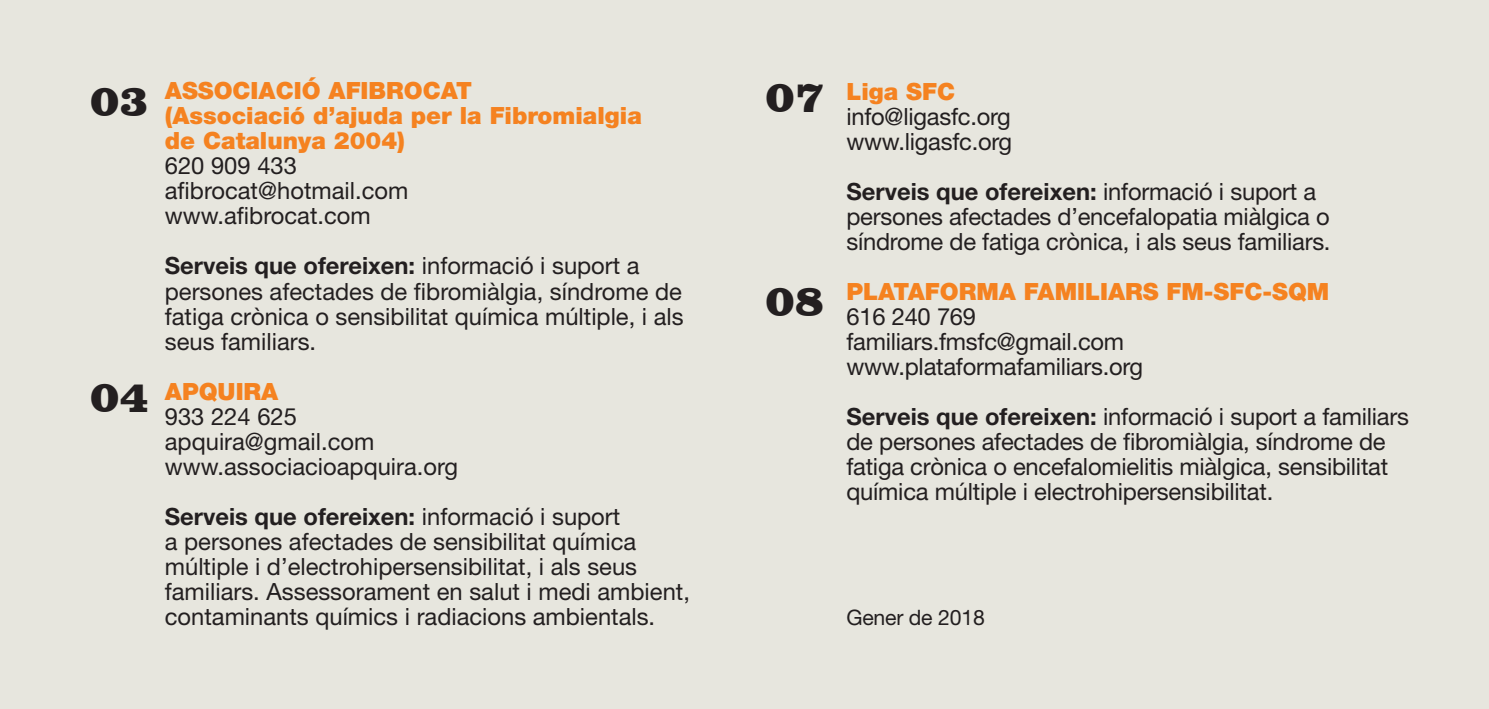
<style>
.page{position:relative;width:1489px;height:709px;background:#fff}
.page>*{position:absolute;margin:0;border:0;box-sizing:border-box;transform-origin:0 0}
.t1{font:900 45px "Clarendon BT";color:#231f20}
.t2{font:23.75px/25px "Helvetica Neue";color:#231f20}
.t3{font:900 23.75px/25px "Helvetica Neue";color:#f58220}
.t4{font:21.25px "Helvetica Neue";letter-spacing:-.01em;color:#231f20}
.s1{font-weight:700}
</style>
<div class="page">
<div style="left:0;top:0;width:1488px;height:709px;background:#e7e6de"></div>
<h1 class="t1" style="left:90px;top:73px;width:60px">03</h1>
<h1 class="t1" style="left:90px;top:368px;width:60px">04</h1>
<p class="t3" style="left:165px;top:78px;width:478px">ASSOCIACIÓ AFIBROCAT<br>(Associació d’ajuda per la Fibromialgia de Catalunya 2004)</p>
<p class="t2" style="left:165px;top:153px;width:245px">620 909 433 afibrocat@hotmail.com www.afibrocat.com</p>
<p class="t2" style="left:165px;top:253px;width:520px"><span class="s1">Serveis que ofereixen:</span> informació i suport a persones afectades de fibromiàlgia, síndrome de fatiga crònica o sensibilitat química múltiple, i als seus familiars.</p>
<p class="t3" style="left:165px;top:378px;width:115px">APQUIRA</p>
<p class="t2" style="left:165px;top:403px;width:295px">933 224 625 apquira@gmail.com www.associacioapquira.org</p>
<p class="t2" style="left:165px;top:503px;width:526px"><span class="s1">Serveis que ofereixen:</span> informació i suport<br>a persones afectades de sensibilitat química múltiple i d’electrohipersensibilitat, i als seus familiars. Assessorament en salut i medi ambient, contaminants químics i radiacions ambientals.</p>
<h1 class="t1" style="left:765px;top:69px;width:60px">07</h1>
<h1 class="t1" style="left:765px;top:273px;width:60px">08</h1>
<p class="t3" style="left:846px;top:79px;width:110px">Liga SFC</p>
<p class="t2" style="left:846px;top:104px;width:167px">info@ligasfc.org www.ligasfc.org</p>
<p class="t2" style="left:846px;top:179px;width:485px"><span class="s1">Serveis que ofereixen:</span> informació i suport a persones afectades d’encefalopatia miàlgica o síndrome de fatiga crònica, i als seus familiars.</p>
<p class="t3" style="left:846px;top:279px;width:484px">PLATAFORMA FAMILIARS FM-SFC-SQM</p>
<p class="t2" style="left:846px;top:304px;width:298px">616 240 769 familiars.fmsfc@gmail.com www.plataformafamiliars.org</p>
<p class="t2" style="left:846px;top:404px;width:564px"><span class="s1">Serveis que ofereixen:</span> informació i suport a familiars de persones afectades de fibromiàlgia, síndrome de fatiga crònica o encefalomielitis miàlgica, sensibilitat química múltiple i electrohipersensibilitat.</p>
<p class="t4" style="left:846px;top:605px;width:140px">Gener de 2018</p>
</div>
